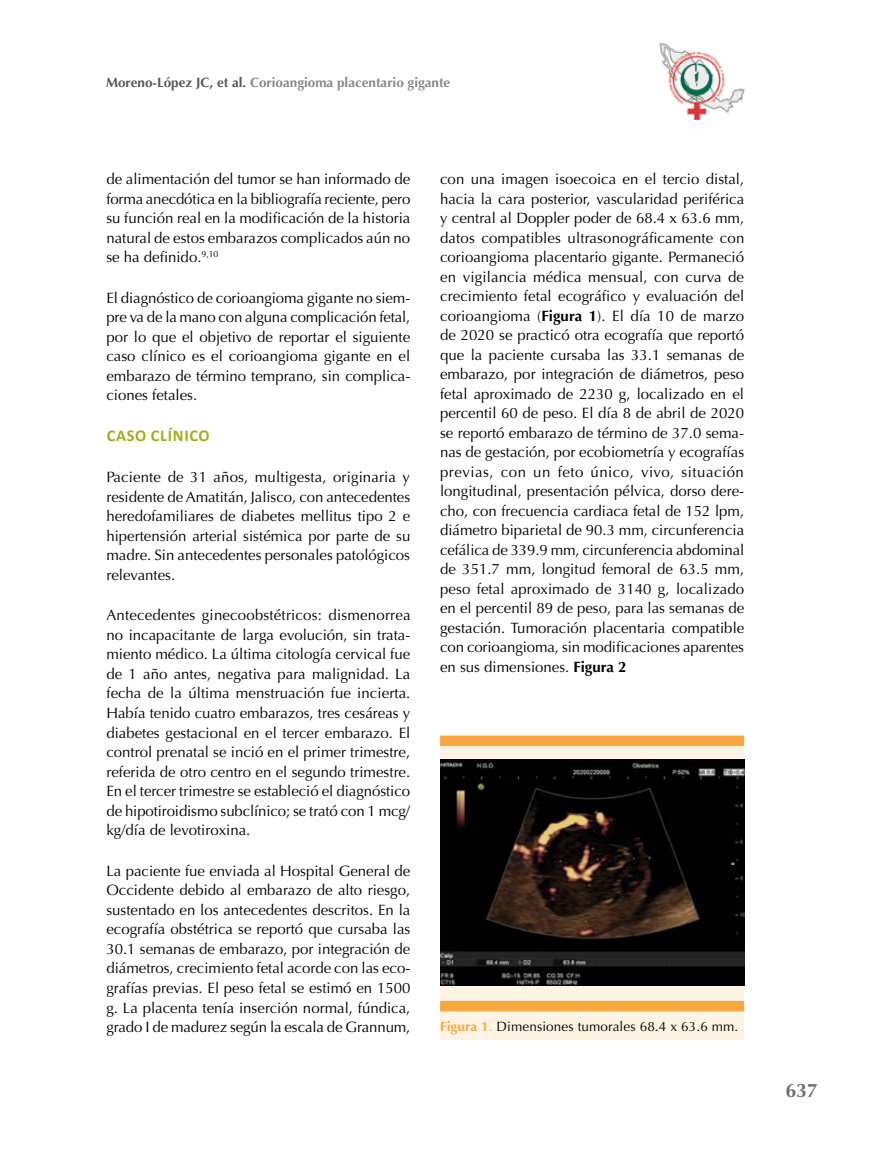
<style>
.page{position:relative;width:893px;height:1149px;background:#fff}
.page>*{position:absolute;margin:0;border:0;box-sizing:border-box;transform-origin:0 0}
.t1{font:700 19.5px "Optima";color:#706f6f}
.t2{font:700 16.5px "Calibri";letter-spacing:.04em;color:#a5ad1d}
.t3{font:15px/19.5px "Optima";color:#000;text-align:justify}
.t4{font:700 13.5px "Optima";color:#878787}
.t5{font:13.5px "Optima";letter-spacing:.01em;color:#000}
.s1{color:#575756}
.s2{font-weight:700}
.s3{font-weight:700;color:#f7a73e}
.s4{color:#f7a73e}
</style>
<div class="page">
<div style="left:440px;top:742px;width:304px;height:297px;background:#fff3e4"></div>
<div style="left:440px;top:1000px;width:304px;height:11px;background:#f7a73e"></div>
<div style="left:440px;top:735px;width:304px;height:10px;background:#f7a73e"></div>
<img style="left:440px;top:759px;width:304px;height:226px">
<img style="left:659px;top:43px;width:85px;height:76px">
<p class="t4" style="left:106px;top:75px;width:346px"><span class="s1">Moreno-López JC, et al.</span> Corioangioma placentario gigante</p>
<p class="t3" style="left:106px;top:169px;width:305px">de alimentación del tumor se han informado de forma anecdótica en la bibliografía reciente, pero su función real en la modificación de la historia natural de estos embarazos complicados aún no se ha definido.<sup>9,10</sup></p>
<p class="t3" style="left:106px;top:288px;width:305px">El diagnóstico de corioangioma gigante no siem&shy;pre va de la mano con alguna complicación fetal, por lo que el objetivo de reportar el siguiente caso clínico es el corioangioma gigante en el embarazo de término temprano, sin complica&shy;ciones fetales.</p>
<p class="t2" style="left:107px;top:425px;width:105px">CASO CLÍNICO</p>
<p class="t3" style="left:106px;top:467px;width:305px">Paciente de 31 años, multigesta, originaria y residente de Amatitán, Jalisco, con antecedentes heredofamiliares de diabetes mellitus tipo 2 e hipertensión arterial sistémica por parte de su madre. Sin antecedentes personales patológicos relevantes.</p>
<p class="t3" style="left:106px;top:605px;width:306px">Antecedentes ginecoobstétricos: dismenorrea no incapacitante de larga evolución, sin trata&shy;miento médico. La última citología cervical fue de 1 año antes, negativa para malignidad. La fecha de la última menstruación fue incierta.<br>Había tenido cuatro embarazos, tres cesáreas y diabetes gestacional en el tercer embarazo. El control prenatal se inció en el primer trimestre, referida de otro centro en el segundo trimestre.<br>En el tercer trimestre se estableció el diagnóstico de hipotiroidismo subclínico; se trató con 1 mcg/ kg/día de levotiroxina.</p>
<p class="t3" style="left:106px;top:861px;width:306px">La paciente fue enviada al Hospital General de Occidente debido al embarazo de alto riesgo, sustentado en los antecedentes descritos. En la ecografía obstétrica se reportó que cursaba las 30.1 semanas de embarazo, por integración de diámetros, crecimiento fetal acorde con las eco&shy;grafías previas. El peso fetal se estimó en 1500 g. La placenta tenía inserción normal, fúndica, grado I de madurez según la escala de Grannum,</p>
<p class="t3" style="left:440px;top:169px;width:306px">con una imagen isoecoica en el tercio distal, hacia la cara posterior, vascularidad periférica y central al Doppler poder de 68.4 x 63.6 mm, datos compatibles ultrasonográficamente con corioangioma placentario gigante. Permaneció en vigilancia médica mensual, con curva de crecimiento fetal ecográfico y evaluación del corioangioma (<span class="s2">Figura 1</span>). El día 10 de marzo de 2020 se practicó otra ecografía que reportó que la paciente cursaba las 33.1 semanas de embarazo, por integración de diámetros, peso fetal aproximado de 2230 g, localizado en el percentil 60 de peso. El día 8 de abril de 2020 se reportó embarazo de término de 37.0 sema&shy;nas de gestación, por ecobiometría y ecografías previas, con un feto único, vivo, situación longitudinal, presentación pélvica, dorso dere&shy;cho, con frecuencia cardiaca fetal de 152 lpm, diámetro biparietal de 90.3 mm, circunferencia cefálica de 339.9 mm, circunferencia abdominal de 351.7 mm, longitud femoral de 63.5 mm, peso fetal aproximado de 3140 g, localizado en el percentil 89 de peso, para las semanas de gestación. Tumoración placentaria compatible con corioangioma, sin modificaciones aparentes en sus dimensiones. <span class="s2">Figura 2</span></p>
<p class="t5" style="left:440px;top:1018px;width:300px"><span class="s3">Figura 1</span><span class="s4">.</span> Dimensiones tumorales 68.4 x 63.6 mm.</p>
<h1 class="t1" style="left:785px;top:1079px;width:34px">637</h1>
</div>
